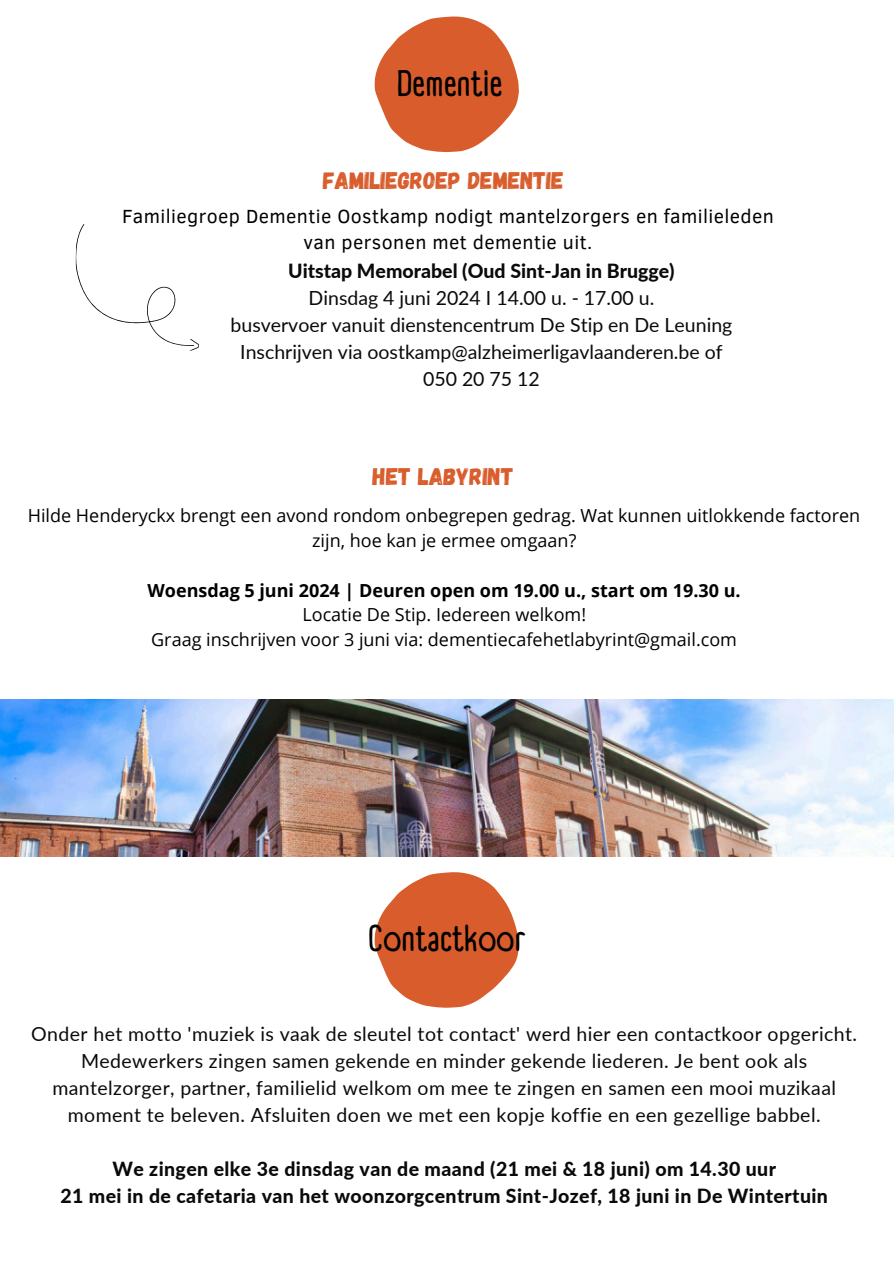
<style>
.page{position:relative;width:894px;height:1264px;background:#fff}
.page>*{position:absolute;margin:0;border:0;box-sizing:border-box;transform-origin:0 0}
.t1{font:700 36px "A Day Without Sun Text";color:#000}
.t2{font:24px "Gagalin";color:#d95d2c}
.t3{font:19.5px/27px "Lato";letter-spacing:.02em;color:#0b0a0a;text-align:center}
.t4{font:19.5px "Lato";color:#0b0a0a}
.t5{font:800 19.5px/27px "Lato";letter-spacing:.02em;color:#0b0a0a;text-align:center}
.t6{font:19.5px "Clear Sans";letter-spacing:.02em;color:#000}
.t7{font:800 19.5px "Lato";color:#0b0a0a}
.t8{font:18px/24.8px "Open Sans";color:#000;text-align:center}
.t9{font:700 18px "Open Sans";color:#000}
</style>
<div class="page">
<img style="left:0;top:699px;width:893px;height:157px">
<svg style="left:374px;top:16px;width:144px;height:136px"></svg>
<svg style="left:374px;top:872px;width:144px;height:135px"></svg>
<svg style="left:75px;top:224px;width:124px;height:127px"></svg>
<h2 class="t1" style="left:396px;top:61px;width:108px">Dementie</h2>
<p class="t2" style="left:323px;top:165px;width:242px">FAMILIEGROEP DEMENTIE</p>
<p class="t6" style="left:122px;top:202px;width:653px">Familiegroep Dementie Oostkamp nodigt mantelzorgers en familieleden</p>
<p class="t6" style="left:303px;top:228px;width:290px">van personen met dementie uit.</p>
<p class="t7" style="left:288px;top:258px;width:388px">Uitstap Memorabel (Oud Sint-Jan in Brugge)</p>
<p class="t4" style="left:308px;top:285px;width:347px">Dinsdag 4 juni 2024 I 14.00 u. - 17.00 u.</p>
<p class="t4" style="left:230px;top:312px;width:503px">busvervoer vanuit dienstencentrum De Stip en De Leuning</p>
<p class="t4" style="left:240px;top:339px;width:483px">Inschrijven via oostkamp@alzheimerligavlaanderen.be of</p>
<p class="t3" style="left:423px;top:365px;width:118px">050 20 75 12</p>
<p class="t2" style="left:372px;top:460px;width:142px">HET LABYRINT</p>
<p class="t8" style="left:28px;top:503px;width:833px">Hilde Henderyckx brengt een avond rondom onbegrepen gedrag. Wat kunnen uitlokkende factoren zijn, hoe kan je ermee omgaan?</p>
<p class="t9" style="left:147px;top:577px;width:594px">Woensdag 5 juni 2024 | Deuren open om 19.00 u., start om 19.30 u.</p>
<p class="t8" style="left:302px;top:602px;width:285px">Locatie De Stip. Iedereen welkom!</p>
<p class="t8" style="left:151px;top:626px;width:587px">Graag inschrijven voor 3 juni via: dementiecafehetlabyrint@gmail.com</p>
<h2 class="t1" style="left:368px;top:916px;width:158px">Contactkoor</h2>
<p class="t3" style="left:31px;top:1019px;width:827px">Onder het motto 'muziek is vaak de sleutel tot contact' werd hier een contactkoor opgericht.<br>Medewerkers zingen samen gekende en minder gekende liederen. Je bent ook als mantelzorger, partner, familielid welkom om mee te zingen en samen een mooi muzikaal moment te beleven. Afsluiten doen we met een kopje koffie en een gezellige babbel.</p>
<h1 class="t5" style="left:60px;top:1154px;width:768px">We zingen elke 3e dinsdag van de maand (21 mei &amp; 18 juni) om 14.30 uur<br>21 mei in de cafetaria van het woonzorgcentrum Sint-Jozef, 18 juni in De Wintertuin</h1>
</div>
